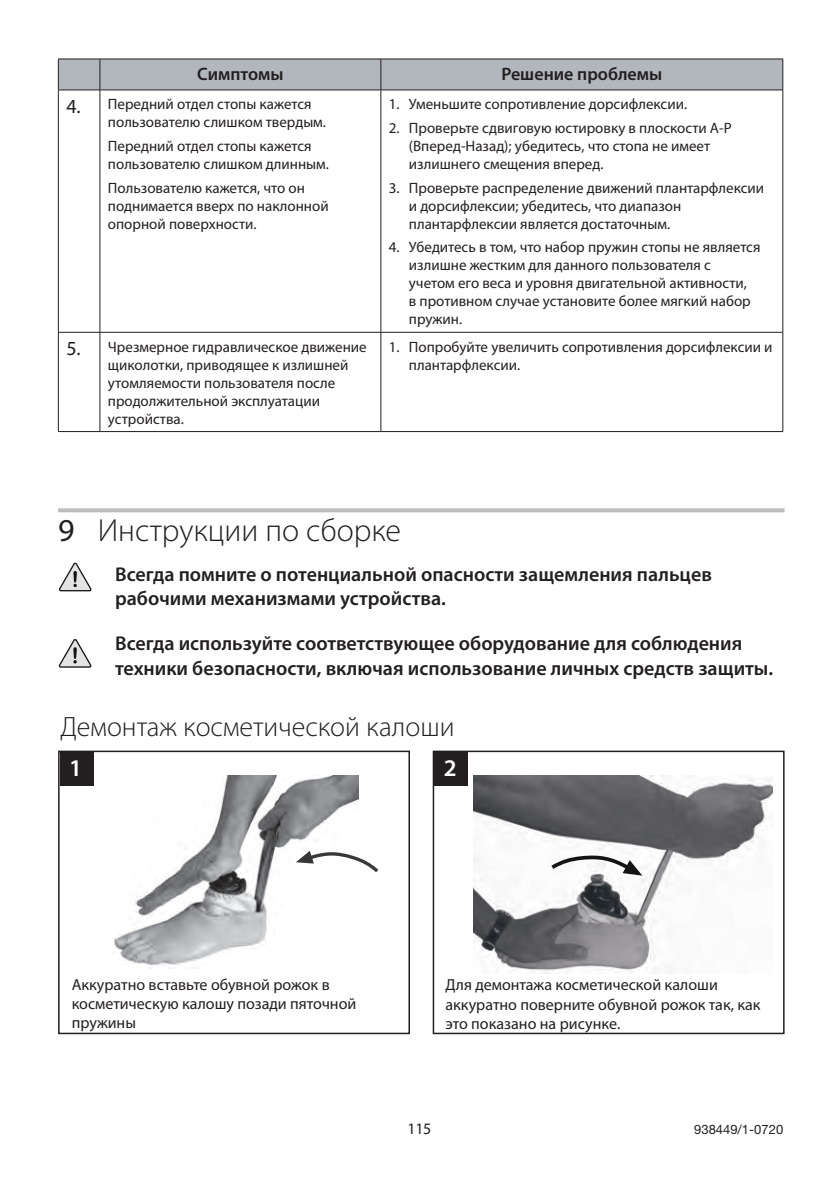
<style>
.page{position:relative;width:840px;height:1191px;background:#fff}
.page>*{position:absolute;margin:0;border:0;box-sizing:border-box;transform-origin:0 0}
.MG-Head1{font:300 32px "Myriad Pro";color:#231f20}
.MG-Head2_No_Number{font:300 28px "Myriad Pro";color:#231f20}
.MG-Assembly_Box_Numb{font:600 24px "Myriad Pro";color:#fff}
.MG-Warning_FLUSH{font:600 20px/24px "Myriad Pro";color:#231f20}
.MG-Body_Text_L_10pt{font:20px "Myriad Pro";color:#231f20}
.MG-Table_HEAD_C{font:600 18px "Myriad Pro";color:#231f20}
.MG-Box_Text_L{font:16px/19.2px "Myriad Pro";color:#231f20}
.MG-Body_Text_L{font:15px/18px "Myriad Pro";color:#231f20}
.t1{font:13px "Helvetica Neue";color:#231f20}
.s1{font-weight:400}
</style>
<div class="page">
<img style="left:114px;top:775px;width:244px;height:193px">
<svg style="left:296px;top:848px;width:82px;height:27px"></svg>
<img style="left:473px;top:775px;width:299px;height:198px">
<svg style="left:547px;top:852px;width:95px;height:23px"></svg>
<svg style="left:58px;top:562px;width:34px;height:30px"></svg>
<svg style="left:58px;top:639px;width:34px;height:29px"></svg>
<div style="left:58px;top:750px;width:352px;height:284px;border:2px solid #231f20"></div>
<div style="left:60px;top:751px;width:33px;height:34px;background:#231f20"></div>
<div style="left:432px;top:750px;width:352px;height:284px;border:2px solid #231f20"></div>
<div style="left:433px;top:751px;width:34px;height:34px;background:#231f20"></div>
<div style="left:59px;top:60px;width:723px;height:30px;background:#b1b7bc"></div>
<hr style="left:99px;top:59px;width:1px;height:31px;background:#231f20">
<hr style="left:380px;top:59px;width:1px;height:31px;background:#231f20">
<hr style="left:58px;top:59px;width:42px;height:1px;background:#231f20">
<hr style="left:58px;top:59px;width:1px;height:31px;background:#231f20">
<hr style="left:100px;top:59px;width:280px;height:1px;background:#231f20">
<hr style="left:380px;top:59px;width:402px;height:1px;background:#231f20">
<hr style="left:782px;top:59px;width:1px;height:31px;background:#231f20">
<hr style="left:99px;top:90px;width:1px;height:242px;background:#231f20">
<hr style="left:782px;top:90px;width:1px;height:242px;background:#231f20">
<hr style="left:99px;top:332px;width:1px;height:99px;background:#231f20">
<hr style="left:380px;top:332px;width:402px;height:1px;background:#231f20">
<hr style="left:782px;top:332px;width:1px;height:99px;background:#231f20">
<hr style="left:380px;top:431px;width:402px;height:1px;background:#231f20">
<hr style="left:380px;top:90px;width:402px;height:1px;background:#231f20">
<hr style="left:58px;top:90px;width:42px;height:1px;background:#231f20">
<hr style="left:100px;top:90px;width:280px;height:1px;background:#231f20">
<hr style="left:58px;top:90px;width:1px;height:242px;background:#231f20">
<hr style="left:380px;top:90px;width:1px;height:242px;background:#231f20">
<hr style="left:58px;top:332px;width:42px;height:1px;background:#231f20">
<hr style="left:58px;top:332px;width:1px;height:99px;background:#231f20">
<hr style="left:100px;top:332px;width:280px;height:1px;background:#231f20">
<hr style="left:380px;top:332px;width:1px;height:99px;background:#231f20">
<hr style="left:58px;top:431px;width:42px;height:1px;background:#231f20">
<hr style="left:100px;top:431px;width:280px;height:1px;background:#231f20">
<svg style="left:58px;top:508px;width:726px;height:4px;background:#c1c2c5"></svg>
<h1 class="MG-Table_HEAD_C" style="left:197px;top:63px;width:88px">Симптомы</h1>
<h1 class="MG-Table_HEAD_C" style="left:501px;top:63px;width:162px">Решение проблемы</h1>
<p class="MG-Body_Text_L_10pt" style="left:66px;top:94px;width:16px">4.</p>
<p class="MG-Body_Text_L" style="left:108px;top:95px;width:219px">Передний отдел стопы кажется пользователю слишком твердым.</p>
<p class="MG-Body_Text_L" style="left:108px;top:137px;width:222px">Передний отдел стопы кажется пользователю слишком длинным.</p>
<p class="MG-Body_Text_L" style="left:108px;top:178px;width:222px">Пользователю кажется, что он поднимается вверх по наклонной опорной поверхности.</p>
<p class="MG-Body_Text_L" style="left:388px;top:95px;width:299px">1. Уменьшите сопротивление дорсифлексии.</p>
<p class="MG-Body_Text_L" style="left:408px;top:119px;width:324px;text-indent:-20px">2. Проверьте сдвиговую юстировку в плоскости А-Р (Вперед-Назад); убедитесь, что стопа не имеет излишнего смещения вперед.</p>
<p class="MG-Body_Text_L" style="left:408px;top:178px;width:356px;text-indent:-20px">3. Проверьте распределение движений плантарфлексии и дорсифлексии; убедитесь, что диапазон плантарфлексии является достаточным.</p>
<p class="MG-Body_Text_L" style="left:408px;top:238px;width:353px;text-indent:-20px">4. Убедитесь в том, что набор пружин стопы не является излишне жестким для данного пользователя с учетом его веса и уровня двигательной активности,<br>в противном случае установите более мягкий набор пружин.</p>
<p class="MG-Body_Text_L_10pt" style="left:66px;top:336px;width:16px">5.</p>
<p class="MG-Body_Text_L" style="left:108px;top:337px;width:260px">Чрезмерное гидравлическое движение щиколотки, приводящее к излишней утомляемости пользователя после продолжительной эксплуатации устройства.</p>
<p class="MG-Body_Text_L" style="left:408px;top:337px;width:365px;text-indent:-20px">1. Попробуйте увеличить сопротивления дорсифлексии и плантарфлексии.</p>
<h1 class="MG-Head1" style="left:58px;top:511px;width:344px"><span class="s1">9</span> Инструкции по сборке</h1>
<p class="MG-Warning_FLUSH" style="left:115px;top:562px;width:598px">Всегда помните о потенциальной опасности защемления пальцев рабочими механизмами устройства.</p>
<p class="MG-Warning_FLUSH" style="left:115px;top:631px;width:659px">Всегда используйте соответствующее оборудование для соблюдения техники безопасности, включая использование личных средств защиты.</p>
<h1 class="MG-Head2_No_Number" style="left:60px;top:710px;width:395px">Демонтаж косметической калоши</h1>
<p class="MG-Assembly_Box_Numb" style="left:69px;top:753px;width:14px">1</p>
<p class="MG-Assembly_Box_Numb" style="left:443px;top:753px;width:14px">2</p>
<p class="MG-Box_Text_L" style="left:72px;top:974px;width:286px">Аккуратно вставьте обувной рожок в косметическую калошу позади пяточной пружины</p>
<p class="MG-Box_Text_L" style="left:445px;top:975px;width:316px">Для демонтажа косметической калоши аккуратно поверните обувной рожок так, как это показано на рисунке.</p>
<p class="MG-Box_Text_L" style="left:407px;top:1118px;width:25px">115</p>
<p class="t1" style="left:693px;top:1121px;width:90px">938449/1-0720</p>
</div>
